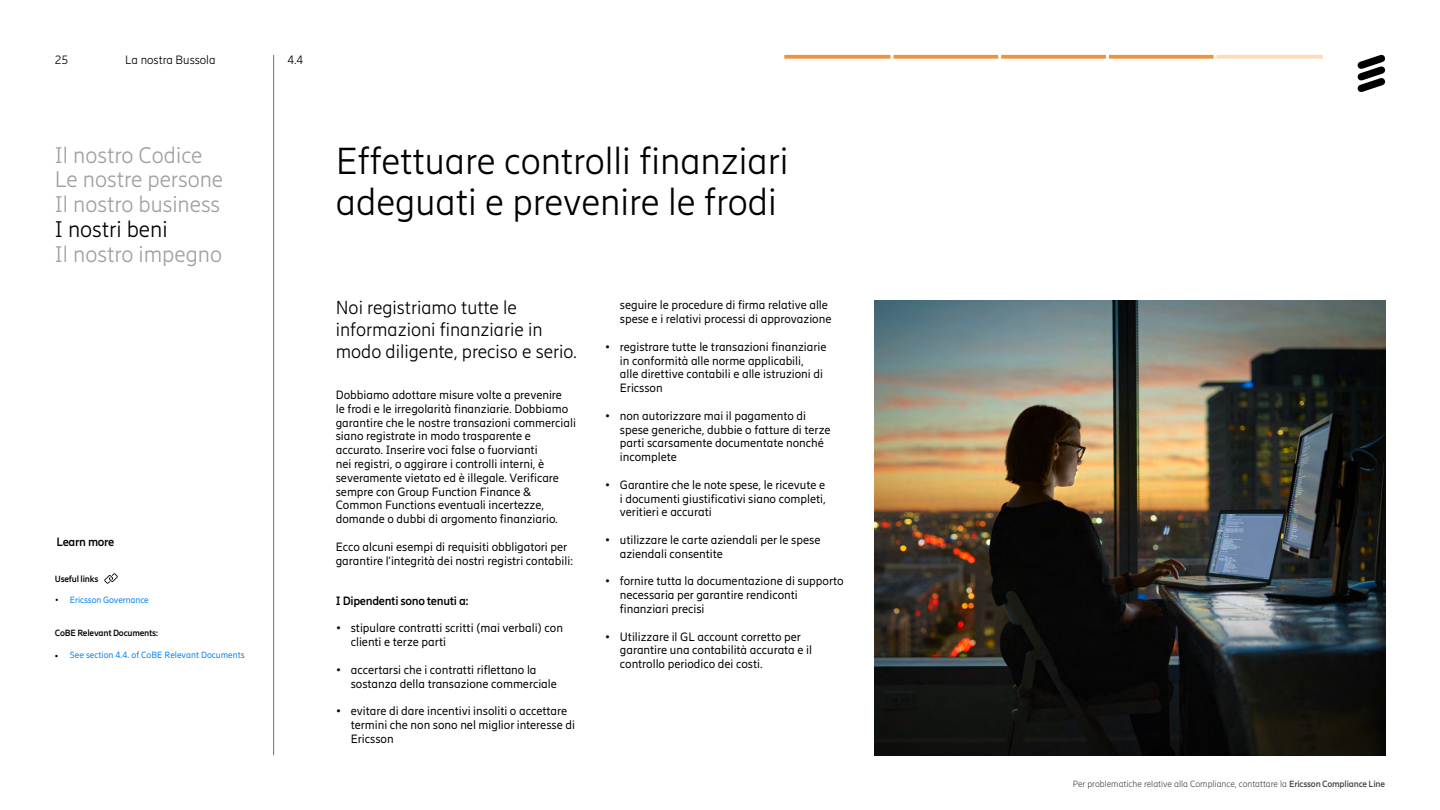
<style>
.page{position:relative;width:1440px;height:810px;background:#fff}
.page>*{position:absolute;margin:0;border:0;box-sizing:border-box;transform-origin:0 0}
.t1{font:300 37.5px/41.2px "Ericsson Hilda";color:#000}
.t2{font:300 22.5px/24.8px "Ericsson Hilda";color:#a0a0a0}
.t3{font:300 22.5px "Ericsson Hilda";color:#000}
.t4{font:300 18.75px/21.6px "Ericsson Hilda";color:#000}
.t5{font:12px/13.8px "Ericsson Hilda";color:#000}
.t6{font:700 12px "Ericsson Hilda";letter-spacing:-.025em;color:#000}
.t7{font:300 12px "Ericsson Hilda";color:#000}
.t8{font:300 9px "Ericsson Hilda";color:#484848}
.t9{font:9px "Ericsson Hilda";color:#0082f0}
.t10{font:700 9px "Ericsson Hilda";letter-spacing:-.025em;color:#000}
.s1{color:#000}
.s2{font-family:"Minion Pro";color:#000}
.s3{font-weight:700}
</style>
<div class="page">
<svg style="left:1358px;top:55px;width:27px;height:37px"></svg>
<svg style="left:784px;top:55px;width:107px;height:4px"></svg>
<svg style="left:894px;top:55px;width:104px;height:4px"></svg>
<svg style="left:1001px;top:55px;width:105px;height:4px"></svg>
<svg style="left:1109px;top:55px;width:105px;height:4px"></svg>
<svg style="left:1217px;top:55px;width:106px;height:4px"></svg>
<hr style="left:273px;top:55px;width:1px;height:700px;background:#727272">
<svg style="left:104px;top:573px;width:14px;height:11px"></svg>
<img style="left:874px;top:300px;width:511px;height:455px">
<p class="t7" style="left:125px;top:53px;width:92px">La nostra Bussola</p>
<p class="t7" style="left:55px;top:53px;width:15px">25</p>
<p class="t7" style="left:288px;top:53px;width:17px">4.4</p>
<h2 class="t2" style="left:55px;top:143px;width:170px">Il nostro Codice<br>Le nostre persone<br>Il nostro business</h2>
<h2 class="t3" style="left:55px;top:217px;width:114px">I nostri beni</h2>
<h2 class="t2" style="left:55px;top:242px;width:169px">Il nostro impegno</h2>
<p class="t6" style="left:56px;top:535px;width:60px">Learn more</p>
<p class="t10" style="left:55px;top:573px;width:45px">Useful links</p>
<p class="t9" style="left:55px;top:595px;width:95px"><span class="s1">•</span> Ericsson Governance</p>
<p class="t10" style="left:55px;top:628px;width:105px">CoBE Relevant Documents:</p>
<p class="t9" style="left:55px;top:650px;width:191px"><span class="s2">•</span> See section 4.4. of CoBE Relevant Documents</p>
<h1 class="t1" style="left:336px;top:141px;width:454px">Effettuare controlli finanziari adeguati e prevenire le frodi</h1>
<h3 class="t4" style="left:336px;top:297px;width:243px">Noi registriamo tutte le informazioni finanziarie in modo diligente, preciso e serio.</h3>
<p class="t5" style="left:336px;top:388px;width:242px">Dobbiamo adottare misure volte a prevenire<br>le frodi e le irregolarità finanziarie. Dobbiamo garantire che le nostre transazioni commerciali siano registrate in modo trasparente e accurato. Inserire voci false o fuorvianti<br>nei registri, o aggirare i controlli interni, è severamente vietato ed è illegale. Verificare sempre con Group Function Finance &amp; Common Functions eventuali incertezze, domande o dubbi di argomento finanziario.</p>
<p class="t5" style="left:336px;top:540px;width:239px">Ecco alcuni esempi di requisiti obbligatori per garantire l’integrità dei nostri registri contabili:</p>
<p class="t6" style="left:336px;top:594px;width:135px">I Dipendenti sono tenuti a:</p>
<p class="t5" style="left:351px;top:621px;width:214px;text-indent:-15px">• stipulare contratti scritti (mai verbali) con clienti e terze parti</p>
<p class="t5" style="left:351px;top:663px;width:208px;text-indent:-15px">• accertarsi che i contratti riflettano la sostanza della transazione commerciale</p>
<p class="t5" style="left:351px;top:704px;width:226px;text-indent:-15px">• evitare di dare incentivi insoliti o accettare termini che non sono nel miglior interesse di<br>Ericsson</p>
<p class="t5" style="left:620px;top:298px;width:213px">seguire le procedure di firma relative alle spese e i relativi processi di approvazione</p>
<p class="t5" style="left:620px;top:340px;width:208px;text-indent:-15px">• registrare tutte le transazioni finanziarie in conformità alle norme applicabili,<br>alle direttive contabili e alle istruzioni di Ericsson</p>
<p class="t5" style="left:620px;top:409px;width:212px;text-indent:-15px">• non autorizzare mai il pagamento di spese generiche, dubbie o fatture di terze parti scarsamente documentate nonché incomplete</p>
<p class="t5" style="left:620px;top:478px;width:207px;text-align:justify;text-indent:-15px">• Garantire che le note spese, le ricevute e i documenti giustificativi siano completi, veritieri e accurati</p>
<p class="t5" style="left:620px;top:533px;width:202px;text-indent:-15px">• utilizzare le carte aziendali per le spese aziendali consentite</p>
<p class="t5" style="left:620px;top:574px;width:225px;text-indent:-15px">• fornire tutta la documentazione di supporto necessaria per garantire rendiconti finanziari precisi</p>
<p class="t5" style="left:620px;top:630px;width:194px;text-indent:-15px">• Utilizzare il GL account corretto per garantire una contabilità accurata e il controllo periodico dei costi.</p>
<p class="t8" style="left:1073px;top:779px;width:314px">Per problematiche relative alla Compliance, contattare la <span class="s3">Ericsson Compliance Line</span></p>
</div>
